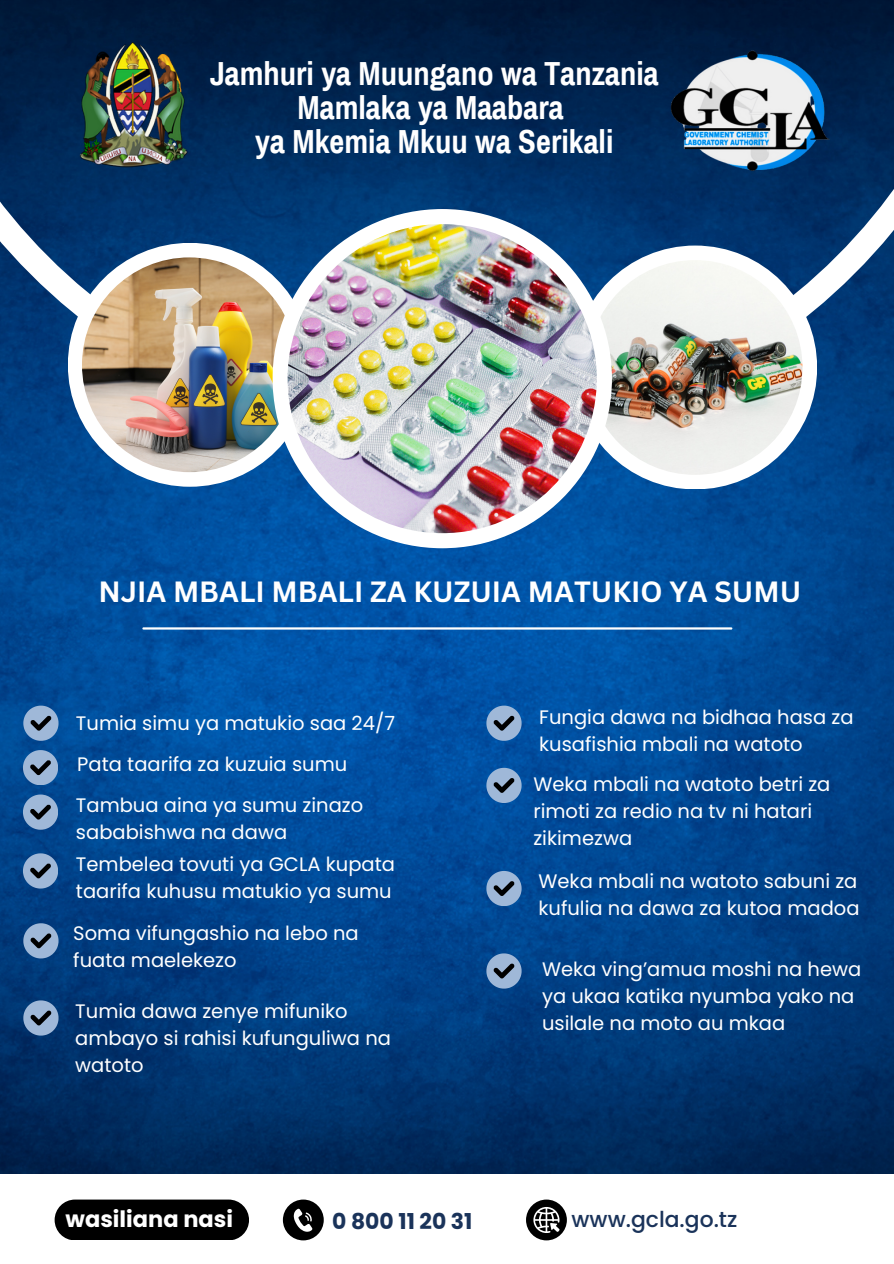
<style>
.page{position:relative;width:894px;height:1264px;background:#fff}
.page>*{position:absolute;margin:0;border:0;box-sizing:border-box;transform-origin:0 0}
.t1{font:700 32.55px "Archivo Narrow";color:#fff}
.t2{font:700 28.5px "Canva Sans";color:#fff}
.t3{font:700 22.5px "Poppins";color:#fff}
.t4{font:500 21.9px "Poppins";color:#1a335a}
.t5{font:700 21.9px "Poppins";color:#1a335a}
.t6{font:19.5px/27px "Poppins";color:#fff}
</style>
<div class="page">
<img style="left:0;top:0;width:893px;height:1174px">
<svg style="left:0;top:163px;width:893px;height:281px;background:#11447b"></svg>
<div style="left:573px;top:245px;width:243px;height:244px;background:#fff;border-radius:50%"></div>
<img style="left:587px;top:260px;width:215px;height:215px;border-radius:50%">
<div style="left:68px;top:243px;width:244px;height:244px;background:#fff;border-radius:50%"></div>
<img style="left:82px;top:257px;width:215px;height:215px;border-radius:50%">
<div style="left:272px;top:209px;width:339px;height:339px;background:#fff;border-radius:50%"></div>
<img style="left:287px;top:224px;width:309px;height:309px;border-radius:50%">
<hr style="left:143px;top:627px;width:588px;height:2px;background:#fff">
<div style="left:55px;top:1199px;width:194px;height:41px;background:#000;border-radius:20px"></div>
<div style="left:283px;top:1199px;width:40px;height:40px;background:#000;border-radius:50%"></div>
<svg style="left:293px;top:1208px;width:19px;height:23px"></svg>
<div style="left:526px;top:1199px;width:40px;height:40px;background:#000;border-radius:50%"></div>
<svg style="left:533px;top:1207px;width:26px;height:25px"></svg>
<img style="left:651px;top:23px;width:193px;height:196px">
<img style="left:79px;top:43px;width:108px;height:126px">
<svg style="left:23px;top:705px;width:35px;height:35px"></svg>
<svg style="left:23px;top:750px;width:35px;height:35px"></svg>
<svg style="left:23px;top:794px;width:35px;height:35px"></svg>
<svg style="left:23px;top:853px;width:35px;height:35px"></svg>
<svg style="left:23px;top:923px;width:35px;height:35px"></svg>
<svg style="left:23px;top:1000px;width:35px;height:35px"></svg>
<svg style="left:486px;top:705px;width:35px;height:35px"></svg>
<svg style="left:486px;top:767px;width:35px;height:35px"></svg>
<svg style="left:486px;top:871px;width:35px;height:34px"></svg>
<svg style="left:486px;top:953px;width:35px;height:35px"></svg>
<p class="t1" style="left:210px;top:56px;width:450px">Jamhuri ya Muungano wa Tanzania</p>
<p class="t1" style="left:297px;top:90px;width:267px">Mamlaka ya Maabara</p>
<p class="t1" style="left:255px;top:124px;width:359px">ya Mkemia Mkuu wa Serikali</p>
<p class="t2" style="left:98px;top:571px;width:704px">NJIA MBALI MBALI ZA KUZUIA MATUKIO YA SUMU</p>
<p class="t6" style="left:76px;top:709px;width:320px">Tumia simu ya matukio saa 24/7</p>
<p class="t6" style="left:77px;top:750px;width:271px">Pata taarifa za kuzuia sumu</p>
<p class="t6" style="left:76px;top:791px;width:289px">Tambua aina ya sumu zinazo sababishwa na dawa</p>
<p class="t6" style="left:76px;top:850px;width:320px">Tembelea tovuti ya GCLA kupata taarifa kuhusu matukio ya sumu</p>
<p class="t6" style="left:73px;top:920px;width:287px">Soma vifungashio na lebo na fuata maelekezo</p>
<p class="t6" style="left:75px;top:997px;width:317px">Tumia dawa zenye mifuniko ambayo si rahisi kufunguliwa na watoto</p>
<p class="t6" style="left:539px;top:703px;width:316px">Fungia dawa na bidhaa hasa za kusafishia mbali na watoto</p>
<p class="t6" style="left:533px;top:770px;width:298px">Weka mbali na watoto betri za rimoti za redio na tv ni hatari zikimezwa</p>
<p class="t6" style="left:538px;top:867px;width:322px">Weka mbali na watoto sabuni za kufulia na dawa za kutoa madoa</p>
<p class="t6" style="left:542px;top:955px;width:321px">Weka ving’amua moshi na hewa ya ukaa katika nyumba yako na usilale na moto au mkaa</p>
<p class="t3" style="left:66px;top:1203px;width:169px">wasiliana nasi</p>
<p class="t5" style="left:332px;top:1206px;width:142px">0 800 11 20 31</p>
<p class="t4" style="left:571px;top:1203px;width:167px">www.gcla.go.tz</p>
</div>
